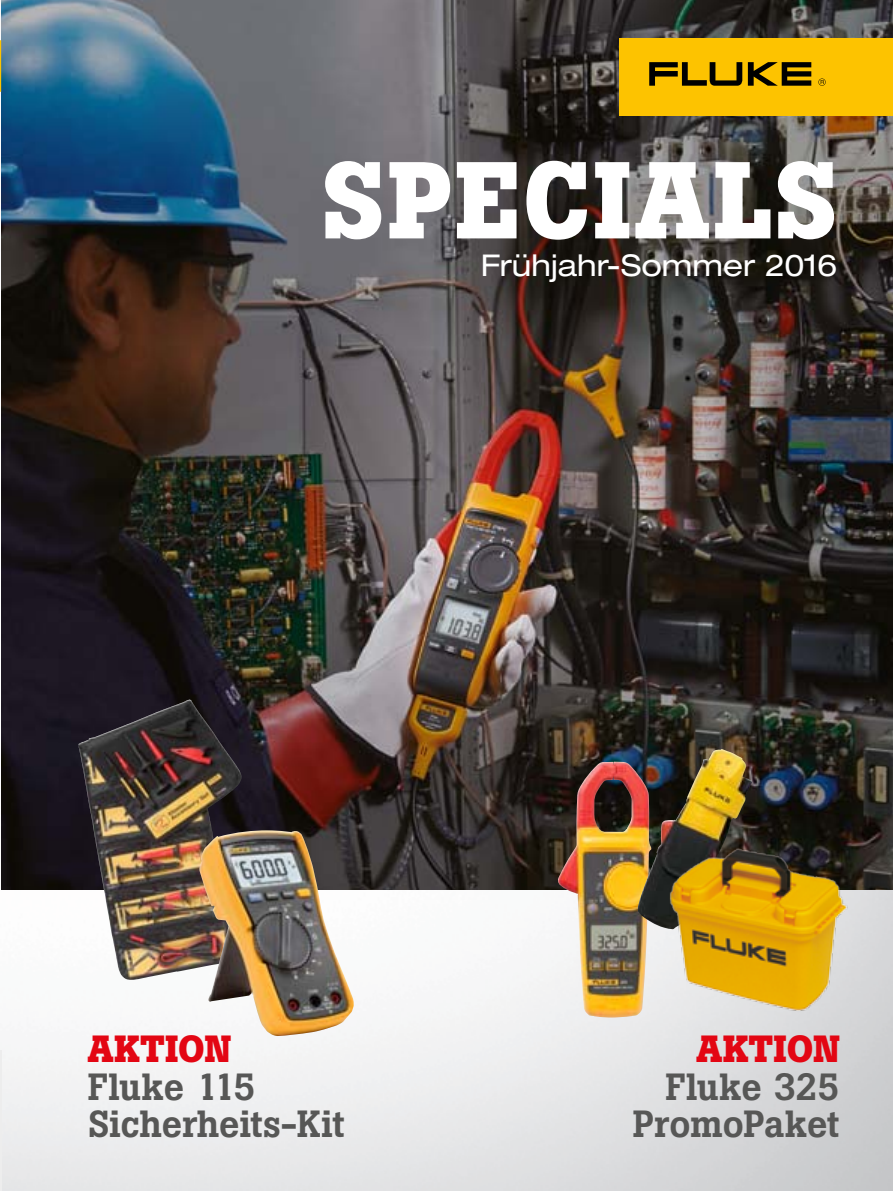
<style>
.page{position:relative;width:893px;height:1191px;background:#fff}
.page>*{position:absolute;margin:0;border:0;box-sizing:border-box;transform-origin:0 0}
.t1{font:700 108px "Boton Pro";letter-spacing:.025em;color:#fff}
.t2{font:500 37.5px/37.5px "Boton Pro";letter-spacing:-.01em;color:#575756;text-align:right}
.t3{font:700 37.5px "Boton Pro";letter-spacing:.01em;color:#e30613}
.t4{font:expanded 30px "Helvetica Neue LT Pro";color:#fff}
</style>
<div class="page">
<img style="left:1px;top:889px;width:892px;height:302px">
<hr style="left:0;top:1050px;width:1px;height:141px;background:#ededed">
<img style="left:1px;top:0;width:892px;height:889px">
<img style="left:557px;top:761px;width:81px;height:256px">
<img style="left:638px;top:749px;width:114px;height:72px">
<img style="left:620px;top:821px;width:267px;height:229px">
<img style="left:78px;top:699px;width:164px;height:281px">
<img style="left:199px;top:828px;width:156px;height:208px">
<div style="left:619px;top:38px;width:274px;height:78px;background:#fdc300"></div>
<svg style="left:748px;top:62px;width:63px;height:24px"></svg>
<svg style="left:649px;top:62px;width:93px;height:24px"></svg>
<svg style="left:818px;top:78px;width:8px;height:8px"></svg>
<hr style="left:0;top:40px;width:1px;height:52px;background:#fdc300">
<h1 class="t1" style="left:321px;top:131px;width:517px">SPECIALS</h1>
<p class="t4" style="left:481px;top:246px;width:358px">Frühjahr-Sommer 2016</p>
<p class="t3" style="left:88px;top:1024px;width:145px">AKTION</p>
<p class="t2" style="left:88px;top:1067px;width:259px;text-align:left">Fluke 115<br>Sicherheits-Kit</p>
<p class="t3" style="left:696px;top:1024px;width:145px">AKTION</p>
<p class="t2" style="left:633px;top:1067px;width:208px">Fluke 325<br>PromoPaket</p>
</div>
